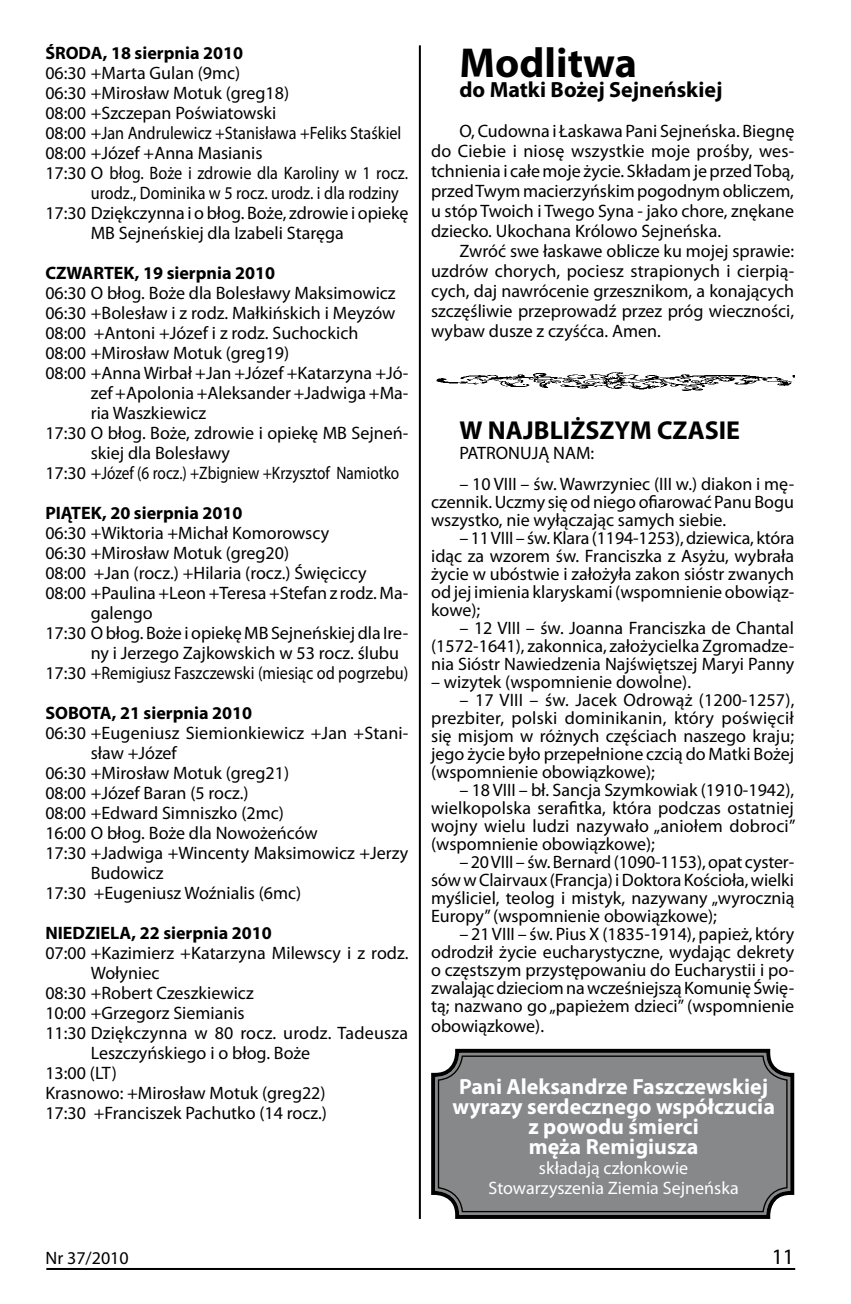
<style>
.page{position:relative;width:851px;height:1304px;background:#fff}
.page>*{position:absolute;margin:0;border:0;box-sizing:border-box;transform-origin:0 0}
.t1{font:700 42px "Myriad Pro";color:#000}
.t2{font:700 26px "Myriad Pro";color:#000}
.t3{font:700 22px/20px "Myriad Pro";color:#fff;text-align:center}
.t4{font:700 22px "Myriad Pro";color:#000}
.t5{font:22px "Myriad Pro";color:#000}
.t6{font:18px/18px "Myriad Pro";color:#000;text-align:justify}
.t7{font:700 18px "Myriad Pro";color:#000}
.t8{font:18px/20px "Myriad Pro";color:#fff;text-align:center}
.t9{font:18px "Myriad Pro";color:#000;scale:.9 1}
</style>
<div class="page">
<hr style="left:46px;top:1268px;width:749px;height:2px;background:#000">
<img style="left:436px;top:372px;width:358px;height:19px">
<hr style="left:419px;top:45px;width:2px;height:1174px;background:#000">
<svg style="left:431px;top:1048px;width:364px;height:171px;background:#848485"></svg>
<div style="left:438px;top:1055px;width:349px;height:157px;border:1px solid #000;border-radius:24px"></div>
<p class="t7" style="left:45px;top:41px;width:199px">ŚRODA, 18 sierpnia 2010</p>
<p class="t6" style="left:45px;top:64px;width:196px">06:30 +Marta Gulan (9mc)</p>
<p class="t6" style="left:45px;top:84px;width:245px">06:30 +Mirosław Motuk (greg18)</p>
<p class="t6" style="left:45px;top:104px;width:232px">08:00 +Szczepan Poświatowski</p>
<p class="t6" style="left:45px;top:124px;width:357px">08:00 +Jan Andrulewicz +Stanisława +Feliks Staśkiel</p>
<p class="t6" style="left:45px;top:144px;width:218px">08:00 +Józef +Anna Masianis</p>
<p class="t6" style="left:45px;top:164px;width:364px">17:30 O błog. Boże i zdrowie dla Karoliny w 1 rocz.</p>
<p class="t9" style="left:91px;top:182px;width:343px">urodz., Dominika w 5 rocz. urodz. i dla rodziny</p>
<p class="t6" style="left:45px;top:204px;width:364px">17:30 Dziękczynna i o błog. Boże, zdrowie i opiekę</p>
<p class="t6" style="left:91px;top:224px;width:254px">MB Sejneńskiej dla Izabeli Staręga</p>
<p class="t7" style="left:45px;top:261px;width:231px">CZWARTEK, 19 sierpnia 2010</p>
<p class="t6" style="left:45px;top:284px;width:352px">06:30 O błog. Boże dla Bolesławy Maksimowicz</p>
<p class="t6" style="left:45px;top:304px;width:351px">06:30 +Bolesław i z rodz. Małkińskich i Meyzów</p>
<p class="t6" style="left:45px;top:324px;width:314px">08:00 +Antoni +Józef i z rodz. Suchockich</p>
<p class="t6" style="left:45px;top:344px;width:245px">08:00 +Mirosław Motuk (greg19)</p>
<p class="t6" style="left:45px;top:364px;width:364px">08:00 +Anna Wirbał +Jan +Józef +Katarzyna +Jó-</p>
<p class="t6" style="left:91px;top:384px;width:319px">zef +Apolonia +Aleksander +Jadwiga +Ma-</p>
<p class="t6" style="left:91px;top:404px;width:117px">ria Waszkiewicz</p>
<p class="t6" style="left:45px;top:424px;width:364px">17:30 O błog. Boże, zdrowie i opiekę MB Sejneń-</p>
<p class="t6" style="left:91px;top:444px;width:141px">skiej dla Bolesławy</p>
<p class="t6" style="left:45px;top:464px;width:355px">17:30 +Józef (6 rocz.) +Zbigniew +Krzysztof Namiotko</p>
<p class="t7" style="left:45px;top:501px;width:198px">PIĄTEK, 20 sierpnia 2010</p>
<p class="t6" style="left:45px;top:524px;width:285px">06:30 +Wiktoria +Michał Komorowscy</p>
<p class="t6" style="left:45px;top:544px;width:245px">06:30 +Mirosław Motuk (greg20)</p>
<p class="t6" style="left:45px;top:564px;width:323px">08:00 +Jan (rocz.) +Hilaria (rocz.) Święciccy</p>
<p class="t6" style="left:45px;top:584px;width:364px">08:00 +Paulina +Leon +Teresa +Stefan z rodz. Ma-</p>
<p class="t6" style="left:91px;top:604px;width:63px">galengo</p>
<p class="t6" style="left:45px;top:624px;width:364px">17:30 O błog. Boże i opiekę MB Sejneńskiej dla Ire-</p>
<p class="t6" style="left:91px;top:644px;width:310px">ny i Jerzego Zajkowskich w 53 rocz. ślubu</p>
<p class="t6" style="left:45px;top:664px;width:364px">17:30 +Remigiusz Faszczewski (miesiąc od pogrzebu)</p>
<p class="t7" style="left:45px;top:701px;width:208px">SOBOTA, 21 sierpnia 2010</p>
<p class="t6" style="left:45px;top:724px;width:364px">06:30 +Eugeniusz Siemionkiewicz +Jan +Stani-</p>
<p class="t6" style="left:91px;top:744px;width:88px">sław +Józef</p>
<p class="t6" style="left:45px;top:764px;width:245px">06:30 +Mirosław Motuk (greg21)</p>
<p class="t6" style="left:45px;top:784px;width:205px">08:00 +Józef Baran (5 rocz.)</p>
<p class="t6" style="left:45px;top:804px;width:240px">08:00 +Edward Simniszko (2mc)</p>
<p class="t6" style="left:45px;top:824px;width:274px">16:00 O błog. Boże dla Nowożeńców</p>
<p class="t6" style="left:45px;top:844px;width:364px">17:30 +Jadwiga +Wincenty Maksimowicz +Jerzy</p>
<p class="t6" style="left:91px;top:864px;width:74px">Budowicz</p>
<p class="t6" style="left:45px;top:884px;width:257px">17:30 +Eugeniusz Woźnialis (6mc)</p>
<p class="t7" style="left:45px;top:921px;width:228px">NIEDZIELA, 22 sierpnia 2010</p>
<p class="t6" style="left:45px;top:944px;width:364px">07:00 +Kazimierz +Katarzyna Milewscy i z rodz.</p>
<p class="t6" style="left:91px;top:964px;width:70px">Wołyniec</p>
<p class="t6" style="left:45px;top:984px;width:210px">08:30 +Robert Czeszkiewicz</p>
<p class="t6" style="left:45px;top:1004px;width:201px">10:00 +Grzegorz Siemianis</p>
<p class="t6" style="left:45px;top:1024px;width:364px">11:30 Dziękczynna w 80 rocz. urodz. Tadeusza</p>
<p class="t6" style="left:91px;top:1044px;width:221px">Leszczyńskiego i o błog. Boże</p>
<p class="t6" style="left:45px;top:1064px;width:73px">13:00 (LT)</p>
<p class="t6" style="left:45px;top:1084px;width:282px">Krasnowo: +Mirosław Motuk (greg22)</p>
<p class="t6" style="left:45px;top:1104px;width:283px">17:30 +Franciszek Pachutko (14 rocz.)</p>
<h1 class="t1" style="left:459px;top:35px;width:179px">Modlitwa</h1>
<p class="t4" style="left:459px;top:75px;width:264px">do Matki Bożej Sejneńskiej</p>
<p class="t6" style="left:431px;top:121px;width:365px;line-height:20px;text-indent:28px">O, Cudowna i Łaskawa Pani Sejneńska. Biegnę do Ciebie i niosę wszystkie moje prośby, wes&shy;tchnienia i całe moje życie. Składam je przed Tobą, przed Twym macierzyńskim pogodnym obliczem, u stóp Twoich i Twego Syna - jako chore, znękane dziecko. Ukochana Królowo Sejneńska.</p>
<p class="t6" style="left:431px;top:241px;width:364px;line-height:20px;text-indent:28px">Zwróć swe łaskawe oblicze ku mojej sprawie: uzdrów chorych, pociesz strapionych i cierpią&shy;cych, daj nawrócenie grzesznikom, a konających szczęśliwie przeprowadź przez próg wieczności, wybaw dusze z czyśćca. Amen.</p>
<h2 class="t2" style="left:459px;top:413px;width:282px">W NAJBLIŻSZYM CZASIE</h2>
<p class="t6" style="left:459px;top:444px;width:136px">PATRONUJĄ NAM:</p>
<p class="t6" style="left:431px;top:474px;width:364px;text-indent:28px">– 10 VIII – św. Wawrzyniec (III w.) diakon i mę&shy;czennik. Uczmy się od niego ofiarować Panu Bogu wszystko, nie wyłączając samych siebie.</p>
<p class="t6" style="left:431px;top:528px;width:365px;text-indent:28px">– 11 VIII – św. Klara (1194-1253), dziewica, która idąc za wzorem św. Franciszka z Asyżu, wybrała życie w ubóstwie i założyła zakon sióstr zwanych od jej imienia klaryskami (wspomnienie obowiąz&shy;kowe);</p>
<p class="t6" style="left:431px;top:618px;width:364px;text-indent:28px">– 12 VIII – św. Joanna Franciszka de Chantal (1572-1641), zakonnica, założycielka Zgromadze&shy;nia Sióstr Nawiedzenia Najświętszej Maryi Panny</p>
<p class="t6" style="left:431px;top:672px;width:261px">– wizytek (wspomnienie dowolne).</p>
<p class="t6" style="left:431px;top:690px;width:365px;text-indent:28px">– 17 VIII – św. Jacek Odrowąż (1200-1257), prezbiter, polski dominikanin, który poświęcił się misjom w różnych częściach naszego kraju; jego życie było przepełnione czcią do Matki Bożej (wspomnienie obowiązkowe);</p>
<p class="t6" style="left:431px;top:780px;width:366px;text-indent:28px">– 18 VIII – bł. Sancja Szymkowiak (1910-1942), wielkopolska serafitka, która podczas ostatniej wojny wielu ludzi nazywało „aniołem dobroci” (wspomnienie obowiązkowe);</p>
<p class="t6" style="left:431px;top:852px;width:365px;text-indent:28px">– 20 VIII – św. Bernard (1090-1153), opat cyster&shy;sów w Clairvaux (Francja) i Doktora Kościoła, wielki myśliciel, teolog i mistyk, nazywany „wyrocznią Europy” (wspomnienie obowiązkowe);</p>
<p class="t6" style="left:431px;top:924px;width:364px;text-indent:28px">– 21 VIII – św. Pius X (1835-1914), papież, który odrodził życie eucharystyczne, wydając dekrety o częstszym przystępowaniu do Eucharystii i po&shy;zwalając dzieciom na wcześniejszą Komunię Świę&shy;tą; nazwano go „papieżem dzieci” (wspomnienie</p>
<p class="t6" style="left:431px;top:1016px;width:114px">obowiązkowe).</p>
<p class="t3" style="left:452px;top:1076px;width:324px">Pani Aleksandrze Faszczewskiej wyrazy serdecznego współczucia z powodu śmierci<br>męża Remigiusza</p>
<p class="t8" style="left:488px;top:1157px;width:252px">składają członkowie<br>Stowarzyszenia Ziemia Sejneńska</p>
<p class="t6" style="left:45px;top:1249px;width:85px">Nr 37/2010</p>
<p class="t5" style="left:771px;top:1243px;width:24px">11</p>
</div>
